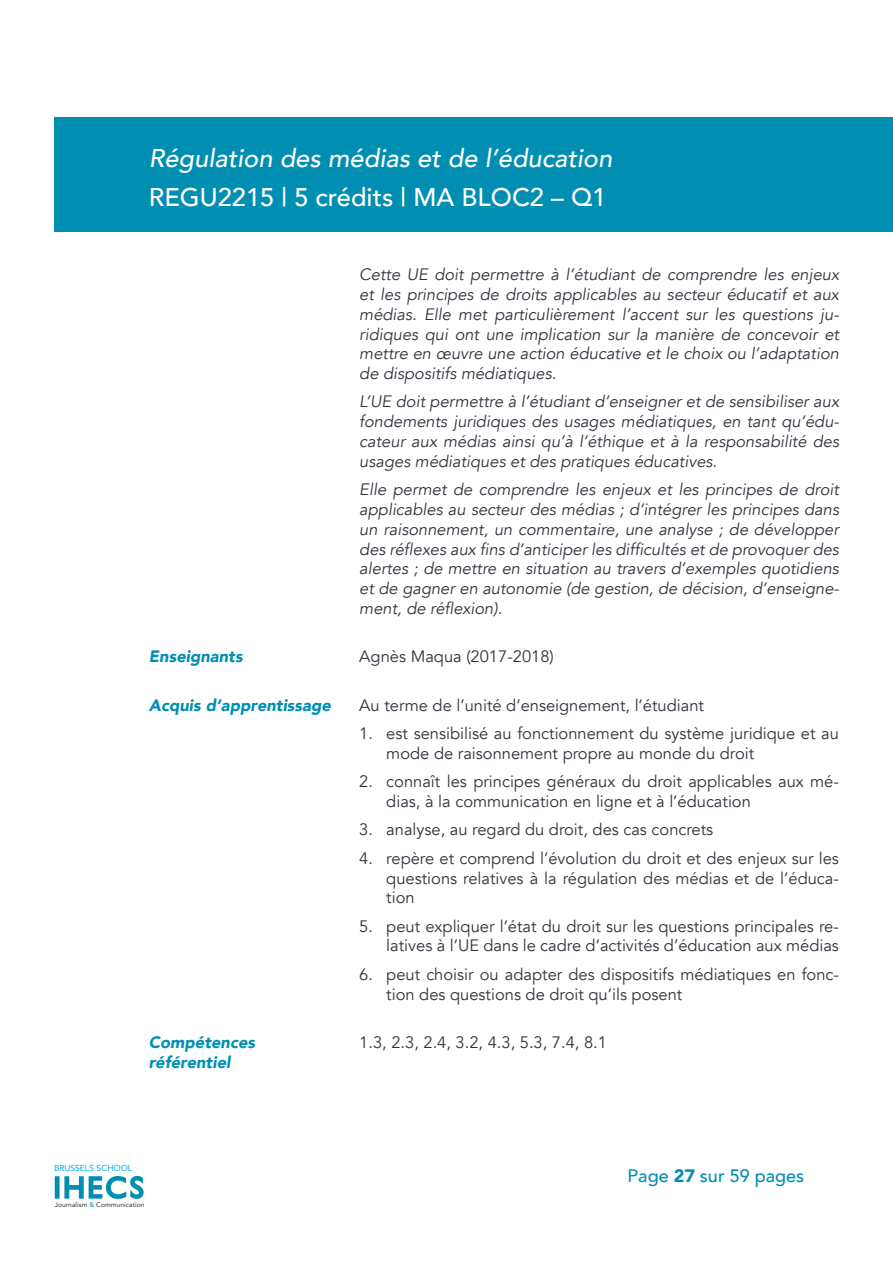
<style>
.page{position:relative;width:893px;height:1263px;background:#fff}
.page>*{position:absolute;margin:0;border:0;box-sizing:border-box;transform-origin:0 0}
.t1{font:italic 500 25.5px "Avenir";color:#fff}
.t2{font:500 25.5px "Avenir";color:#fff}
.t3{font:500 18px "Avenir";color:#008fb3}
.t4{font:italic 16.5px/19.8px "Avenir";color:#30343e;text-align:justify}
.t5{font:16.5px/19.8px "Avenir";color:#30343e}
.t6{font:italic 900 16.5px "Avenir";color:#008fb3}
.t7{font:8.7px "Avenir";letter-spacing:-.005em;color:#00b2dc}
.t8{font:6.75px "Avenir";color:#30343e}
.s1{color:#008fb3}
.s2{font-weight:900}
</style>
<div class="page">
<div style="left:54px;top:117px;width:839px;height:115px;background:#008fb3"></div>
<div style="left:55px;top:1176px;width:5px;height:23px;background:#008fb3"></div>
<svg style="left:64px;top:1176px;width:80px;height:23px"></svg>
<h1 class="t1" style="left:149px;top:142px;width:465px">Régulation des médias et de l’éducation</h1>
<h1 class="t2" style="left:149px;top:175px;width:459px">REGU2215 | 5 crédits | MA BLOC2 – Q1</h1>
<p class="t6" style="left:149px;top:642px;width:95px">Enseignants</p>
<p class="t6" style="left:149px;top:691px;width:184px">Acquis d’apprentissage</p>
<p class="t4" style="left:359px;top:265px;width:481px">Cette UE doit permettre à l’étudiant de comprendre les enjeux et les principes de droits applicables au secteur éducatif et aux médias. Elle met particulièrement l’accent sur les questions ju&shy;ridiques qui ont une implication sur la manière de concevoir et mettre en œuvre une action éducative et le choix ou l’adaptation de dispositifs médiatiques.</p>
<p class="t4" style="left:359px;top:392px;width:481px">L’UE doit permettre à l’étudiant d’enseigner et de sensibiliser aux fondements juridiques des usages médiatiques, en tant qu’édu&shy;cateur aux médias ainsi qu’à l’éthique et à la responsabilité des usages médiatiques et des pratiques éducatives.</p>
<p class="t4" style="left:359px;top:480px;width:481px">Elle permet de comprendre les enjeux et les principes de droit applicables au secteur des médias ; d’intégrer les principes dans un raisonnement, un commentaire, une analyse ; de développer des réflexes aux fins d’anticiper les difficultés et de provoquer des alertes ; de mettre en situation au travers d’exemples quotidiens et de gagner en autonomie (de gestion, de décision, d’enseigne&shy;ment, de réflexion).</p>
<p class="t5" style="left:359px;top:646px;width:196px">Agnès Maqua (2017-2018)</p>
<p class="t5" style="left:359px;top:696px;width:346px">Au terme de l’unité d’enseignement, l’étudiant</p>
<p class="t5" style="left:386px;top:724px;width:454px;text-indent:-27px">1. est sensibilisé au fonctionnement du système juridique et au mode de raisonnement propre au monde du droit</p>
<p class="t5" style="left:386px;top:772px;width:454px;text-indent:-27px">2. connaît les principes généraux du droit applicables aux mé&shy;dias, à la communication en ligne et à l’éducation</p>
<p class="t5" style="left:359px;top:820px;width:355px">3. analyse, au regard du droit, des cas concrets</p>
<p class="t5" style="left:386px;top:848px;width:454px;text-align:justify;text-indent:-27px">4. repère et comprend l’évolution du droit et des enjeux sur les questions relatives à la régulation des médias et de l’éduca&shy;tion</p>
<p class="t5" style="left:359px;top:916px;width:481px;text-align:right">5. peut expliquer l’état du droit sur les questions principales re&shy;latives à l’UE dans le cadre d’activités d’éducation aux médias</p>
<p class="t5" style="left:386px;top:964px;width:454px;text-indent:-27px">6. peut choisir ou adapter des dispositifs médiatiques en fonc&shy;tion des questions de droit qu’ils posent</p>
<p class="t6" style="left:149px;top:1028px;width:108px">Compétences</p>
<p class="t5" style="left:359px;top:1033px;width:249px">1.3, 2.3, 2.4, 3.2, 4.3, 5.3, 7.4, 8.1</p>
<p class="t6" style="left:149px;top:1048px;width:83px">référentiel</p>
<p class="t7" style="left:54px;top:1163px;width:80px">BRUSSELS SCHOOL</p>
<p class="t8" style="left:55px;top:1201px;width:91px">Journalism <span class="s1">&amp;</span> Communication</p>
<p class="t3" style="left:628px;top:1160px;width:178px">Page <span class="s2">27</span> sur 59 pages</p>
</div>
